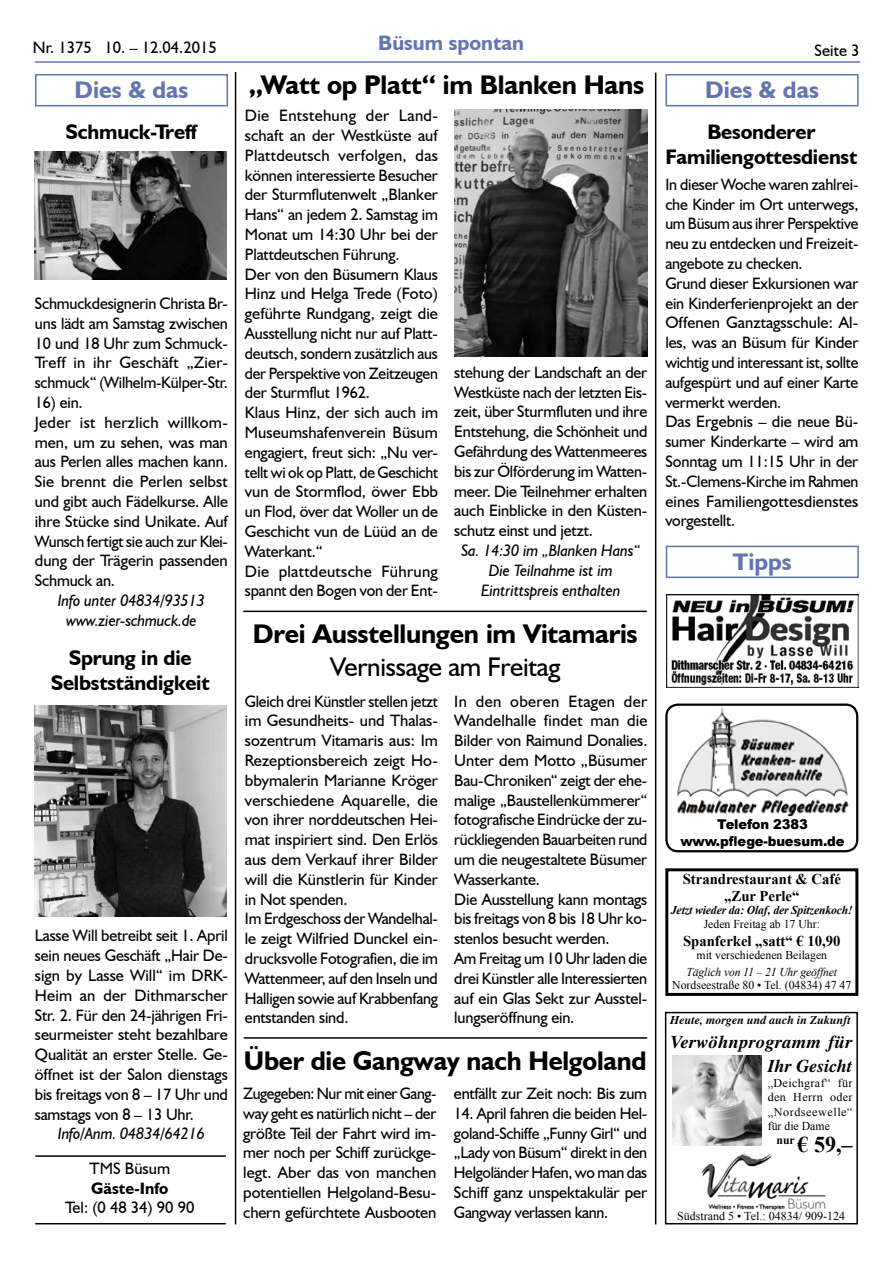
<style>
.page{position:relative;width:893px;height:1263px;background:#fff}
.page>*{position:absolute;margin:0;border:0;box-sizing:border-box;transform-origin:0 0}
.t1{font:700 27px "Humanist 521 BT";letter-spacing:-.01em;color:#000}
.t2{font:27px "Humanist 521 BT";letter-spacing:-.01em;color:#000}
.t3{font:700 24px "Humanist 521 BT";color:#6375b1}
.t4{font:700 22.5px "Times New Roman";color:#000}
.t5{font:700 21px/25.2px "Humanist 521 BT";letter-spacing:-.01em;color:#000;text-align:center}
.t6{font:700 21px "Humanist 521 BT";color:#6375b1}
.t7{font:italic 700 18px/24px "Times";letter-spacing:.01em;color:#000;text-align:right}
.t8{font:16.5px/19.8px "Humanist 521 BT";letter-spacing:-.01em;color:#000;text-align:justify}
.t9{font:16.5px/19.8px "Humanist 521 BT";letter-spacing:-.01em;color:#000;scale:.96 1}
.t10{font:16.5px/19.8px "Humanist 521 BT";letter-spacing:-.01em;color:#000;text-align:justify;scale:.95 1}
.t11{font:italic 16.5px/19.8px "Humanist 521 BT";letter-spacing:-.01em;color:#000;text-align:center}
.t12{font:700 16.5px "Humanist 521 BT";color:#000}
.t13{font:700 15px/16.5px "Times New Roman";color:#000;text-align:center}
.t14{font:900 13.5px/16.2px "Arial";letter-spacing:-.01em;color:#000;text-align:center}
.t15{font:12px/14.4px "Times New Roman";color:#000;text-align:justify}
.t16{font:italic 700 12px "Times New Roman";letter-spacing:-.01em;color:#000}
.t17{font:italic 700 12px "Times";color:#000}
.t18{font:italic 12px "Times New Roman";letter-spacing:-.01em;color:#000}
</style>
<div class="page">
<hr style="left:35px;top:61px;width:825px;height:2px;background:#6375b1">
<hr style="left:235px;top:72px;width:1px;height:1152px;background:#000">
<hr style="left:655px;top:73px;width:1px;height:1151px;background:#000">
<div style="left:665px;top:74px;width:194px;height:32px;border:2px solid #6375b1"></div>
<div style="left:666px;top:546px;width:193px;height:32px;border:2px solid #6375b1"></div>
<div style="left:35px;top:74px;width:193px;height:32px;border:2px solid #6375b1"></div>
<hr style="left:244px;top:1037px;width:403px;height:2px;background:#000">
<hr style="left:243px;top:611px;width:404px;height:1px;background:#000">
<div style="left:665px;top:868px;width:193px;height:128px;border:3px solid #000"></div>
<img style="left:674px;top:706px;width:175px;height:110px">
<div style="left:665px;top:703px;width:193px;height:149px;border:2px solid #000;border-radius:12px"></div>
<img style="left:701px;top:1153px;width:125px;height:58px">
<div style="left:665px;top:1012px;width:193px;height:212px;border:2px solid #000"></div>
<img style="left:672px;top:1056px;width:89px;height:89px">
<img style="left:666px;top:594px;width:192px;height:93px">
<img style="left:454px;top:109px;width:193px;height:247px">
<img style="left:35px;top:151px;width:191px;height:129px">
<img style="left:35px;top:706px;width:191px;height:210px">
<hr style="left:35px;top:1155px;width:191px;height:2px;background:#000">
<hr style="left:35px;top:1223px;width:191px;height:1px;background:#000">
<p class="t8" style="left:33px;top:37px;width:185px">Nr. 1375 10. – 12.04.2015</p>
<h2 class="t3" style="left:75px;top:75px;width:115px">Dies &amp; das</h2>
<p class="t5" style="left:66px;top:119px;width:133px">Schmuck-Treff</p>
<p class="t8" style="left:35px;top:293px;width:195px">Schmuckdesignerin Christa Br&shy;uns lädt am Samstag zwischen 10 und 18 Uhr zum Schmuck-Treff in ihr Geschäft „Zier&shy;schmuck“ (Wilhelm-Külper-Str.</p>
<p class="t8" style="left:35px;top:392px;width:195px;text-align:left">16) ein.<br>Jeder ist herzlich willkom&shy;men, um zu sehen, was man aus Perlen alles machen kann.<br>Sie brennt die Perlen selbst und gibt auch Fädelkurse. Alle ihre Stücke sind Unikate. Auf<br>Wunsch fertigt sie auch zur Klei&shy;dung der Trägerin passenden<br>Schmuck an.</p>
<p class="t11" style="left:58px;top:590px;width:149px">Info unter 04834/93513 www.zier-schmuck.de</p>
<p class="t5" style="left:51px;top:645px;width:161px">Sprung in die<br>Selbstständigkeit</p>
<p class="t8" style="left:35px;top:925px;width:195px">Lasse Will betreibt seit 1. April sein neues Geschäft „Hair De&shy;sign by Lasse Will“ im DRK-Heim an der Dithmarscher Str. 2. Für den 24-jährigen Fri&shy;seurmeister steht bezahlbare Qualität an erster Stelle. Ge&shy;öffnet ist der Salon dienstags bis freitags von 8 – 17 Uhr und samstags von 8 – 13 Uhr.</p>
<p class="t11" style="left:58px;top:1124px;width:149px">Info/Anm. 04834/64216</p>
<p class="t8" style="left:90px;top:1158px;width:82px">TMS Büsum</p>
<p class="t12" style="left:91px;top:1178px;width:79px">Gäste-Info</p>
<p class="t8" style="left:65px;top:1197px;width:131px">Tel: (0 48 34) 90 90</p>
<p class="t6" style="left:378px;top:29px;width:147px">Büsum spontan</p>
<p class="t8" style="left:814px;top:40px;width:46px">Seite 3</p>
<h2 class="t3" style="left:705px;top:75px;width:115px">Dies &amp; das</h2>
<h1 class="t1" style="left:249px;top:68px;width:397px">„Watt op Platt“ im Blanken Hans</h1>
<p class="t8" style="left:245px;top:105px;width:195px;text-align:left">Die Entstehung der Land&shy;schaft an der Westküste auf<br>Plattdeutsch verfolgen, das können interessierte Besucher der Sturmflutenwelt „Blanker<br>Hans“ an jedem 2. Samstag im<br>Monat um 14:30 Uhr bei der<br>Plattdeutschen Führung.<br>Der von den Büsumern Klaus<br>Hinz und Helga Trede (Foto) geführte Rundgang, zeigt die<br>Ausstellung nicht nur auf Platt&shy;deutsch, sondern zusätzlich aus der Perspektive von Zeitzeugen der Sturmflut 1962.<br>Klaus Hinz, der sich auch im<br>Museumshafenverein Büsum engagiert, freut sich: „Nu ver&shy;tellt wi ok op Platt, de Geschicht vun de Stormflod, öwer Ebb un Flod, över dat Woller un de<br>Geschicht vun de Lüüd an de<br>Waterkant.“<br>Die plattdeutsche Führung spannt den Bogen von der Ent-</p>
<p class="t8" style="left:454px;top:362px;width:195px">stehung der Landschaft an der Westküste nach der letzten Eis&shy;zeit, über Sturmfluten und ihre Entstehung, die Schönheit und Gefährdung des Wattenmeeres bis zur Ölförderung im Watten&shy;meer. Die Teilnehmer erhalten auch Einblicke in den Küsten&shy;schutz einst und jetzt.</p>
<p class="t11" style="left:461px;top:540px;width:180px">Sa. 14:30 im „Blanken Hans“<br>Die Teilnahme ist im<br>Eintrittspreis enthalten</p>
<h1 class="t1" style="left:253px;top:617px;width:386px">Drei Ausstellungen im Vitamaris</h1>
<h1 class="t2" style="left:330px;top:650px;width:232px">Vernissage am Freitag</h1>
<p class="t9" style="left:245px;top:691px;width:203px">Gleich drei Künstler stellen jetzt im Gesundheits- und Thalas&shy;sozentrum Vitamaris aus: Im<br>Rezeptionsbereich zeigt Ho&shy;bbymalerin Marianne Kröger verschiedene Aquarelle, die von ihrer norddeutschen Hei&shy;mat inspiriert sind. Den Erlös aus dem Verkauf ihrer Bilder will die Künstlerin für Kinder in Not spenden.<br>Im Erdgeschoss der Wandelhal&shy;le zeigt Wilfried Dunckel ein&shy;drucksvolle Fotografien, die im<br>Wattenmeer, auf den Inseln und<br>Halligen sowie auf Krabbenfang entstanden sind.</p>
<p class="t8" style="left:454px;top:691px;width:195px;text-align:left">In den oberen Etagen der<br>Wandelhalle findet man die<br>Bilder von Raimund Donalies.<br>Unter dem Motto „Büsumer<br>Bau-Chroniken“ zeigt der ehe&shy;malige „Baustellenkümmerer“ fotografische Eindrücke der zu&shy;rückliegenden Bauarbeiten rund um die neugestaltete Büsumer<br>Wasserkante.<br>Die Ausstellung kann montags bis freitags von 8 bis 18 Uhr ko&shy;stenlos besucht werden.<br>Am Freitag um 10 Uhr laden die drei Künstler alle Interessierten auf ein Glas Sekt zur Ausstel&shy;lungseröffnung ein.</p>
<h1 class="t1" style="left:244px;top:1044px;width:404px">Über die Gangway nach Helgoland</h1>
<p class="t10" style="left:243px;top:1083px;width:205px">Zugegeben: Nur mit einer Gang&shy;way geht es natürlich nicht – der größte Teil der Fahrt wird im&shy;mer noch per Schiff zurückge&shy;legt. Aber das von manchen potentiellen Helgoland-Besu&shy;chern gefürchtete Ausbooten</p>
<p class="t8" style="left:454px;top:1083px;width:195px">entfällt zur Zeit noch: Bis zum</p>
<p class="t8" style="left:454px;top:1103px;width:195px">14. April fahren die beiden Hel&shy;goland-Schiffe „Funny Girl“ und „Lady von Büsum“ direkt in den Helgoländer Hafen, wo man das Schiff ganz unspektakulär per Gangway verlassen kann.</p>
<p class="t5" style="left:665px;top:119px;width:194px">Besonderer<br>Familiengottesdienst</p>
<p class="t8" style="left:665px;top:174px;width:195px;text-align:left">In dieser Woche waren zahlrei&shy;che Kinder im Ort unterwegs, um Büsum aus ihrer Perspektive neu zu entdecken und Freizeit&shy;angebote zu checken.<br>Grund dieser Exkursionen war ein Kinderferienprojekt an der<br>Offenen Ganztagsschule: Al&shy;les, was an Büsum für Kinder wichtig und interessant ist, sollte aufgespürt und auf einer Karte vermerkt werden.<br>Das Ergebnis – die neue Bü&shy;sumer Kinderkarte – wird am<br>Sonntag um 11:15 Uhr in der<br>St.-Clemens-Kirche im Rahmen eines Familiengottesdienstes vorgestellt.</p>
<h2 class="t3" style="left:733px;top:546px;width:60px">Tipps</h2>
<p class="t14" style="left:680px;top:816px;width:166px">Telefon 2383 www.pflege-buesum.de</p>
<p class="t13" style="left:683px;top:870px;width:160px">Strandrestaurant &amp; Café „Zur Perle“</p>
<p class="t16" style="left:671px;top:902px;width:183px">Jetzt wieder da: Olaf, der Spitzenkoch!</p>
<p class="t15" style="left:704px;top:916px;width:118px">Jeden Freitag ab 17 Uhr:</p>
<p class="t13" style="left:683px;top:932px;width:159px">Spanferkel „satt“ € 10,90</p>
<p class="t15" style="left:696px;top:948px;width:132px">mit verschiedenen Beilagen</p>
<p class="t18" style="left:686px;top:963px;width:152px">Täglich von 11 – 21 Uhr geöffnet</p>
<p class="t15" style="left:672px;top:978px;width:181px">Nordseestraße 80 • Tel. (04834) 47 47</p>
<p class="t17" style="left:670px;top:1013px;width:182px">Heute, morgen und auch in Zukunft</p>
<p class="t7" style="left:670px;top:1030px;width:184px">Verwöhnprogramm für<br>Ihr Gesicht</p>
<p class="t15" style="left:768px;top:1075px;width:86px">„Deichgraf“ für den Herrn oder „Nordseewelle“ für die Dame</p>
<h3 class="t4" style="left:777px;top:1129px;width:78px"><sup>nur</sup> € 59,–</h3>
<p class="t15" style="left:677px;top:1208px;width:169px">Südstrand 5 • Tel.: 04834/ 909-124</p>
</div>
